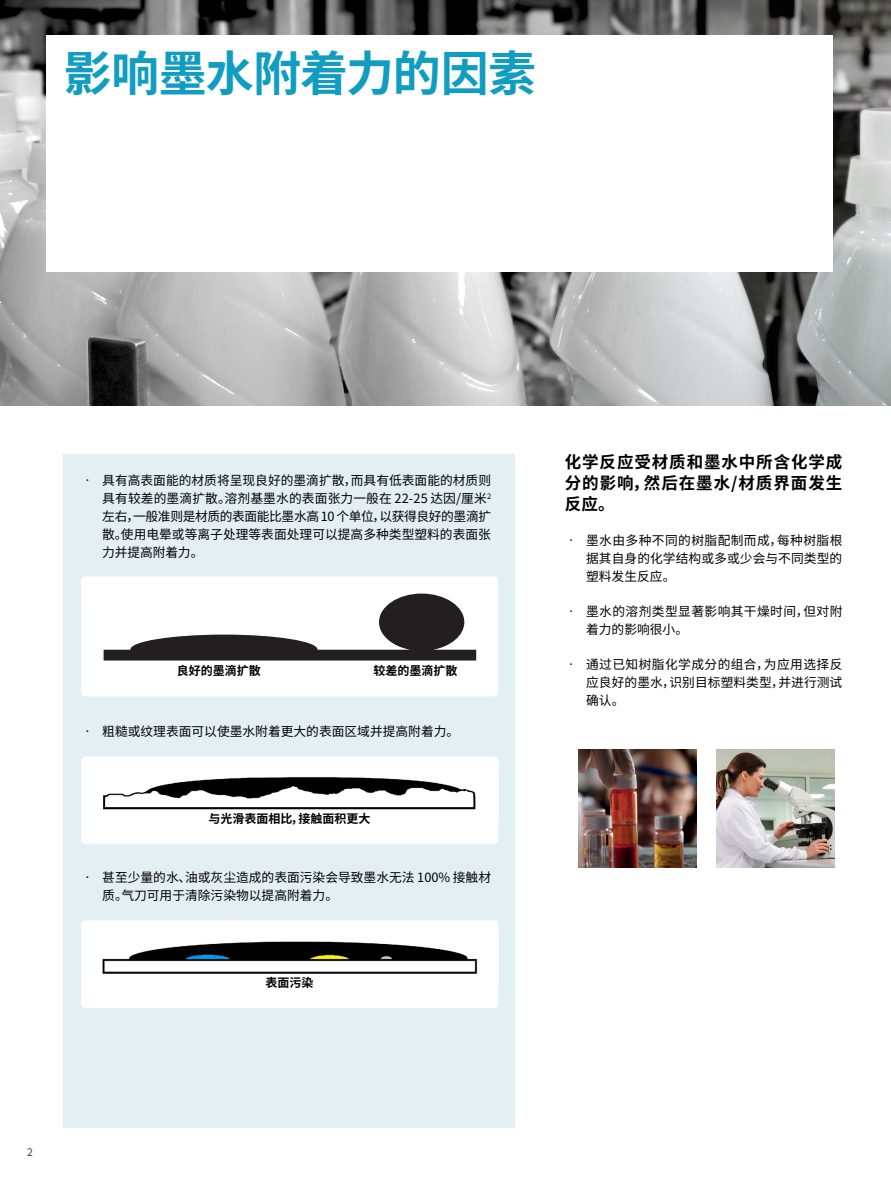
<style>
.page{position:relative;width:891px;height:1188px;background:#fff}
.page>*{position:absolute;margin:0;border:0;box-sizing:border-box;transform-origin:0 0}
.Box_Out_Header_32pt{font:700 48px "Noto Sans CJ Ksc";letter-spacing:-.015em;color:#109dc1}
.Body_8_5_12{font:700 16.5px/21px "Noto Sans CJ Ksc";letter-spacing:.055em;color:#000;text-align:justify}
.Body_8_5_12-2{font:12.75px/18px "Noto Sans CJ Ksc";color:#000;text-align:justify}
.Body_8_5_12-3{font:12.75px/18px "Noto Sans CJ Ksc";letter-spacing:.03em;color:#000}
.Body_8_5_12-4{font:700 12px "Noto Sans CJ Ksc";color:#000}
.t1{font:10.5px "Noto Sans CJ Ksc";color:#414042}
</style>
<div class="page">
<div style="left:64px;top:454px;width:451px;height:674px;background:#e4eff4"></div>
<img style="left:0;top:0;width:891px;height:406px">
<div style="left:46px;top:36px;width:787px;height:236px;background:#fff"></div>
<img style="left:578px;top:750px;width:118px;height:117px">
<img style="left:716px;top:750px;width:118px;height:117px">
<div style="left:81px;top:576px;width:417px;height:120px;background:#fff;border-radius:4px"></div>
<svg style="left:104px;top:594px;width:372px;height:67px"></svg>
<div style="left:81px;top:756px;width:417px;height:88px;background:#fff;border-radius:4px"></div>
<img style="left:103px;top:777px;width:373px;height:33px">
<div style="left:81px;top:920px;width:417px;height:88px;background:#fff;border-radius:4px"></div>
<img style="left:102px;top:941px;width:376px;height:33px">
<p class="Box_Out_Header_32pt" style="left:64px;top:47px;width:474px">影响墨水附着力的因素</p>
<p class="Body_8_5_12-2" style="left:102px;top:471px;width:390px;text-indent:-21px">• 具有高表面能的材质将呈现良好的墨滴扩散，而具有低表面能的材质则具有较差的墨滴扩散。溶剂基墨水的表面张力一般在 22-25 达因/厘米<sup>2</sup>左右，一般准则是材质的表面能比墨水高 10 个单位，以获得良好的墨滴扩散。使用电晕或等离子处理等表面处理可以提高多种类型塑料的表面张力并提高附着力。</p>
<p class="Body_8_5_12-4" style="left:177px;top:664px;width:85px">良好的墨滴扩散</p>
<p class="Body_8_5_12-4" style="left:373px;top:664px;width:85px">较差的墨滴扩散</p>
<p class="Body_8_5_12-2" style="left:81px;top:723px;width:380px">• 粗糙或纹理表面可以使墨水附着更大的表面区域并提高附着力。</p>
<p class="Body_8_5_12-4" style="left:208px;top:812px;width:163px">与光滑表面相比，接触面积更大</p>
<p class="Body_8_5_12-2" style="left:102px;top:869px;width:390px;text-indent:-21px">• 甚至少量的水、油或灰尘造成的表面污染会导致墨水无法 100% 接触材质。气刀可用于清除污染物以提高附着力。</p>
<p class="Body_8_5_12-4" style="left:265px;top:976px;width:49px">表面污染</p>
<p class="t1" style="left:27px;top:1147px;width:7px">2</p>
<p class="Body_8_5_12" style="left:565px;top:451px;width:279px">化学反应受材质和墨水中所含化学成分的影响，然后在墨水/材质界面发生反应。</p>
<p class="Body_8_5_12-2" style="left:586px;top:531px;width:258px;text-indent:-21px">• 墨水由多种不同的树脂配制而成，每种树脂根据其自身的化学结构或多或少会与不同类型的塑料发生反应。</p>
<p class="Body_8_5_12-3" style="left:586px;top:602px;width:258px;text-indent:-21px">• 墨水的溶剂类型显著影响其干燥时间，但对附着力的影响很小。</p>
<p class="Body_8_5_12-2" style="left:586px;top:655px;width:258px;text-indent:-21px">• 通过已知树脂化学成分的组合，为应用选择反应良好的墨水，识别目标塑料类型，并进行测试确认。</p>
</div>
